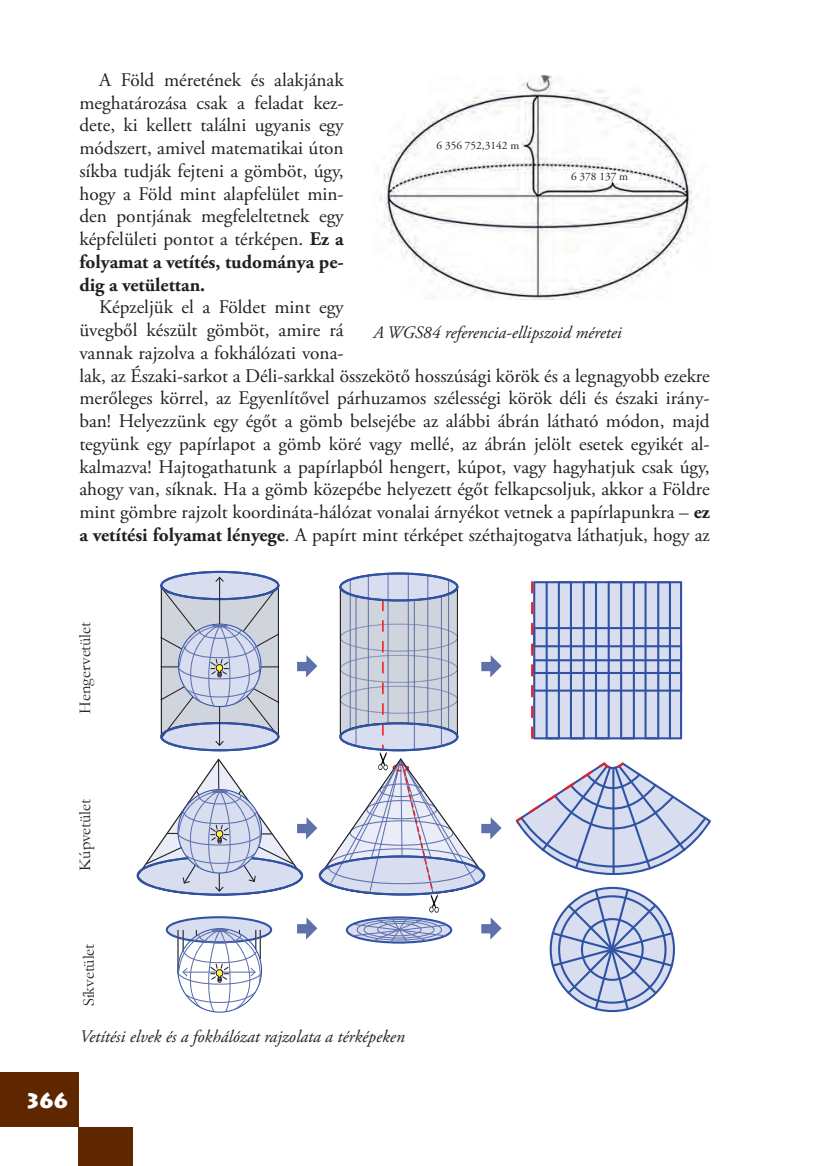
<style>
.page{position:relative;width:819px;height:1166px;background:#fff}
.page>*{position:absolute;margin:0;border:0;box-sizing:border-box;transform-origin:0 0}
.t1{font:700 21px "Lithograph";color:#fff}
.t2{font:19.25px/22.8px "Adobe Garamond Pro";color:#231f20;text-align:justify}
.t3{font:italic 17.5px "Adobe Garamond Pro";color:#231f20}
.t4{font:16.62px "Garamond";color:#231f20}
.t5{font:11.38px "Adobe Garamond Pro";color:#231f20}
.s1{font-weight:700}
</style>
<div class="page">
<div style="left:0;top:1072px;width:78px;height:55px;background:#5f2700"></div>
<div style="left:78px;top:1127px;width:55px;height:39px;background:#5f2700"></div>
<img style="left:380px;top:75px;width:318px;height:224px">
<div style="left:443px;top:140px;width:78px;height:13px;background:#fff"></div>
<div style="left:568px;top:171px;width:42px;height:11px;background:#fff"></div>
<div style="left:613px;top:175px;width:25px;height:7px;background:#fff"></div>
<svg style="left:549px;top:887px;width:126px;height:125px"></svg>
<svg style="left:515px;top:762px;width:196px;height:113px"></svg>
<svg style="left:531px;top:581px;width:151px;height:158px;background:#aeb9da"></svg>
<svg style="left:137px;top:571px;width:364px;height:441px"></svg>
<p class="t2" style="left:79px;top:69px;width:266px;text-indent:20px">A Föld méretének és alakjának meghatározása csak a feladat kez&shy;dete, ki kellett találni ugyanis egy módszert, amivel matematikai úton síkba tudják fejteni a gömböt, úgy, hogy a Föld mint alapfelület min&shy;den pontjának megfeleltetnek egy képfelületi pontot a térképen. <span class="s1">Ez a folyamat a vetítés, tudománya pe&shy;dig a vetülettan.</span></p>
<p class="t2" style="left:79px;top:296px;width:632px;text-align:left;text-indent:20px">Képzeljük el a Földet mint egy<br>üvegből készült gömböt, amire rá<br>vannak rajzolva a fokhálózati vona-<br>lak, az Északi-sarkot a Déli-sarkkal összekötő hosszúsági körök és a legnagyobb ezekre merőleges körrel, az Egyenlítővel párhuzamos szélességi körök déli és északi irány&shy;ban! Helyezzünk egy égőt a gömb belsejébe az alábbi ábrán látható módon, majd tegyünk egy papírlapot a gömb köré vagy mellé, az ábrán jelölt esetek egyikét al&shy;kalmazva! Hajtogathatunk a papírlapból hengert, kúpot, vagy hagyhatjuk csak úgy, ahogy van, síknak. Ha a gömb közepébe helyezett égőt felkapcsoljuk, akkor a Földre mint gömbre rajzolt koordináta-hálózat vonalai árnyékot vetnek a papírlapunkra – <span class="s1">ez a vetítési folyamat lényege</span>. A papírt mint térképet széthajtogatva láthatjuk, hogy az</p>
<p class="t5" style="left:436px;top:138px;width:84px">6 356 752,3142 m</p>
<p class="t5" style="left:571px;top:170px;width:59px">6 378 137 m</p>
<p class="t3" style="left:373px;top:322px;width:250px">A WGS84 referencia-ellipszoid méretei</p>
<p class="t4" style="left:74px;top:714px;width:93px;rotate:-90deg">Hengervetület</p>
<p class="t4" style="left:74px;top:871px;width:73px;rotate:-90deg">Kúpvetület</p>
<p class="t4" style="left:77px;top:1006px;width:64px;rotate:-90deg">Síkvetület</p>
<p class="t3" style="left:80px;top:1026px;width:326px">Vetítési elvek és a fokhálózat rajzolata a térképeken</p>
<p class="t1" style="left:27px;top:1087px;width:43px">366</p>
</div>
